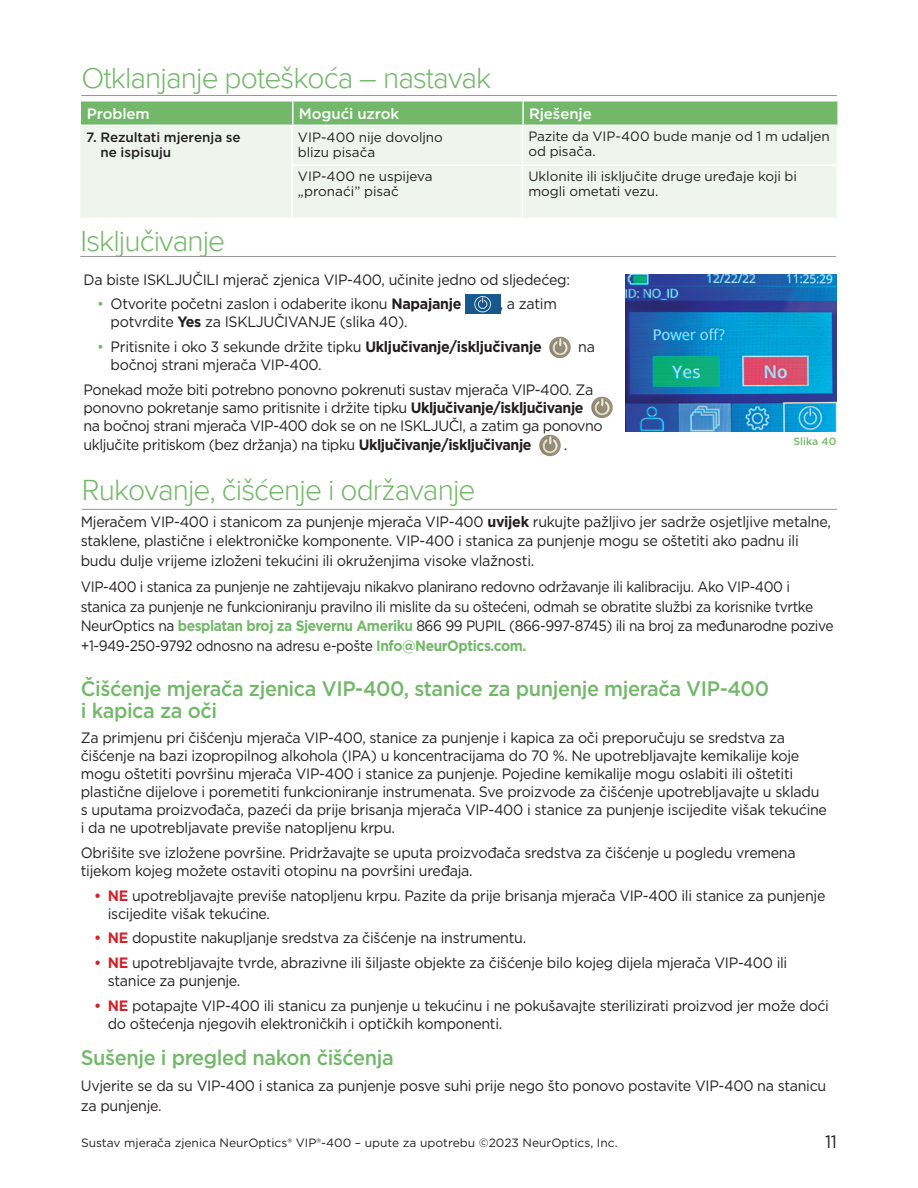
<style>
.page{position:relative;width:918px;height:1188px;background:#fff}
.page>*{position:absolute;margin:0;border:0;box-sizing:border-box;transform-origin:0 0}
.t1{font:300 30px "Proxima Nova";letter-spacing:-.03em;color:#73b86a}
.t2{font:500 21px/22.5px "Gotham";letter-spacing:-.02em;color:#73b86a;scale:.95 1}
.t3{font:18px "Gotham";color:#231f20;scale:.95 1}
.t4{font:15px/18px "Gotham";letter-spacing:-.02em;color:#231f20;scale:.95 1}
.t5{font:15px/19.5px "Gotham";letter-spacing:-.02em;color:#231f20;scale:.92 1}
.Bodycopy{font:500 15px "Gotham";letter-spacing:-.005em;color:#fff}
.Bodycopy-2{font:13.5px/15px "Gotham";letter-spacing:-.005em;color:#231f20}
.Bodycopy-3{font:500 13.5px/15px "Gotham";letter-spacing:-.005em;color:#231f20}
.t6{font:12px "Gotham";color:#231f20}
.t7{font:500 10.5px "Gotham";color:#73b86a}
.s1{color:#73b86a}
.s2{font-weight:700}
.s3{font-weight:700;color:#73b86a}
.s4{font-weight:700;color:#d1232a}
</style>
<div class="page">
<hr style="left:82px;top:509px;width:755px;height:1px;background:#939598">
<hr style="left:80px;top:256px;width:756px;height:1px;background:#939598">
<hr style="left:81px;top:95px;width:756px;height:1px;background:#939598">
<img style="left:626px;top:274px;width:210px;height:157px">
<img style="left:465px;top:294px;width:35px;height:20px">
<img style="left:549px;top:336px;width:22px;height:23px">
<img style="left:591px;top:396px;width:22px;height:23px">
<img style="left:539px;top:434px;width:22px;height:23px">
<div style="left:80px;top:125px;width:757px;height:93px;background:#eff5ec"></div>
<hr style="left:291px;top:125px;width:2px;height:40px;background:#fff">
<hr style="left:522px;top:125px;width:1px;height:40px;background:#fff">
<hr style="left:291px;top:165px;width:231px;height:1px;background:#fff">
<hr style="left:291px;top:166px;width:2px;height:52px;background:#fff">
<hr style="left:522px;top:165px;width:315px;height:1px;background:#fff">
<hr style="left:522px;top:166px;width:1px;height:52px;background:#fff">
<div style="left:81px;top:102px;width:756px;height:23px;background:#73b86a"></div>
<hr style="left:292px;top:102px;width:2px;height:23px;background:#fff">
<hr style="left:522px;top:102px;width:2px;height:23px;background:#fff">
<hr style="left:81px;top:125px;width:212px;height:1px;background:#fff">
<hr style="left:293px;top:125px;width:230px;height:1px;background:#fff">
<hr style="left:523px;top:125px;width:314px;height:1px;background:#fff">
<p class="t1" style="left:81px;top:61px;width:412px">Otklanjanje poteškoća – nastavak</p>
<p class="Bodycopy" style="left:87px;top:104px;width:65px">Problem</p>
<p class="Bodycopy" style="left:299px;top:104px;width:102px">Mogući uzrok</p>
<p class="Bodycopy" style="left:529px;top:104px;width:64px">Rješenje</p>
<p class="Bodycopy-3" style="left:100px;top:130px;width:142px;text-indent:-14px">7. Rezultati mjerenja se ne ispisuju</p>
<p class="Bodycopy-2" style="left:298px;top:130px;width:147px">VIP-400 nije dovoljno blizu pisača</p>
<p class="Bodycopy-2" style="left:528px;top:128px;width:303px">Pazite da VIP-400 bude manje od 1 m udaljen od pisača.</p>
<p class="Bodycopy-2" style="left:298px;top:169px;width:136px">VIP-400 ne uspijeva „pronaći” pisač</p>
<p class="Bodycopy-2" style="left:528px;top:169px;width:270px">Uklonite ili isključite druge uređaje koji bi mogli ometati vezu.</p>
<p class="t1" style="left:81px;top:224px;width:146px">Isključivanje</p>
<p class="t4" style="left:84px;top:270px;width:514px">Da biste ISKLJUČILI mjerač zjenica VIP-400, učinite jedno od sljedećeg:</p>
<p class="t4" style="left:97px;top:295px;width:385px"><span class="s1">•</span> Otvorite početni zaslon i odaberite ikonu <span class="s2">Napajanje</span></p>
<p class="t4" style="left:500px;top:295px;width:62px">, a zatim</p>
<p class="t4" style="left:111px;top:313px;width:314px">potvrdite <span class="s2">Yes</span> za ISKLJUČIVANJE (slika 40).</p>
<p class="t4" style="left:97px;top:338px;width:470px"><span class="s1">•</span> Pritisnite i oko 3 sekunde držite tipku <span class="s2">Uključivanje/isključivanje</span></p>
<p class="t4" style="left:578px;top:338px;width:19px">na</p>
<p class="t4" style="left:111px;top:356px;width:224px">bočnoj strani mjerača VIP-400.</p>
<p class="t4" style="left:84px;top:380px;width:548px">Ponekad može biti potrebno ponovno pokrenuti sustav mjerača VIP-400. Za ponovno pokretanje samo pritisnite i držite tipku <span class="s2">Uključivanje/isključivanje </span>na bočnoj strani mjerača VIP-400 dok se on ne ISKLJUČI, a zatim ga ponovno</p>
<p class="t4" style="left:84px;top:436px;width:473px">uključite pritiskom (bez držanja) na tipku <span class="s2">Uključivanje/isključivanje</span></p>
<p class="t4" style="left:564px;top:436px;width:5px">.</p>
<p class="t7" style="left:793px;top:434px;width:44px">Slika 40</p>
<p class="t1" style="left:82px;top:472px;width:395px">Rukovanje, čišćenje i održavanje</p>
<p class="t4" style="left:81px;top:512px;width:791px;line-height:19.5px">Mjeračem VIP-400 i stanicom za punjenje mjerača VIP-400 <span class="s2">uvijek</span> rukujte pažljivo jer sadrže osjetljive metalne, staklene, plastične i elektroničke komponente. VIP-400 i stanica za punjenje mogu se oštetiti ako padnu ili budu dulje vrijeme izloženi tekućini ili okruženjima visoke vlažnosti.</p>
<p class="t5" style="left:81px;top:577px;width:820px">VIP-400 i stanica za punjenje ne zahtijevaju nikakvo planirano redovno održavanje ili kalibraciju. Ako VIP-400 i stanica za punjenje ne funkcioniranju pravilno ili mislite da su oštećeni, odmah se obratite službi za korisnike tvrtke NeurOptics na <span class="s3">besplatan broj za Sjevernu Ameriku</span> 866 99 PUPIL (866-997-8745) ili na broj za međunarodne pozive +1-949-250-9792 odnosno na adresu e-pošte <span class="s3">Info@NeurOptics.com.</span></p>
<p class="t2" style="left:81px;top:677px;width:726px">Čišćenje mjerača zjenica VIP-400, stanice za punjenje mjerača VIP-400 i kapica za oči</p>
<p class="t4" style="left:81px;top:729px;width:787px">Za primjenu pri čišćenju mjerača VIP-400, stanice za punjenje i kapica za oči preporučuju se sredstva za čišćenje na bazi izopropilnog alkohola (IPA) u koncentracijama do 70 %. Ne upotrebljavajte kemikalije koje mogu oštetiti površinu mjerača VIP-400 i stanice za punjenje. Pojedine kemikalije mogu oslabiti ili oštetiti plastične dijelove i poremetiti funkcioniranje instrumenata. Sve proizvode za čišćenje upotrebljavajte u skladu s uputama proizvođača, pazeći da prije brisanja mjerača VIP-400 i stanice za punjenje iscijedite višak tekućine i da ne upotrebljavate previše natopljenu krpu.</p>
<p class="t4" style="left:81px;top:843px;width:754px">Obrišite sve izložene površine. Pridržavajte se uputa proizvođača sredstva za čišćenje u pogledu vremena tijekom kojeg možete ostaviti otopinu na površini uređaja.</p>
<p class="t4" style="left:108px;top:886px;width:757px;text-indent:-14px"><span class="s4">• NE</span> upotrebljavajte previše natopljenu krpu. Pazite da prije brisanja mjerača VIP-400 ili stanice za punjenje iscijedite višak tekućine.</p>
<p class="t4" style="left:94px;top:929px;width:456px"><span class="s4">• NE</span> dopustite nakupljanje sredstva za čišćenje na instrumentu.</p>
<p class="t4" style="left:108px;top:954px;width:717px;text-indent:-14px"><span class="s4">• NE</span> upotrebljavajte tvrde, abrazivne ili šiljaste objekte za čišćenje bilo kojeg dijela mjerača VIP-400 ili stanice za punjenje.</p>
<p class="t4" style="left:108px;top:996px;width:761px;text-indent:-14px"><span class="s4">• NE</span> potapajte VIP-400 ili stanicu za punjenje u tekućinu i ne pokušavajte sterilizirati proizvod jer može doći do oštećenja njegovih elektroničkih i optičkih komponenti.</p>
<p class="t2" style="left:81px;top:1046px;width:331px">Sušenje i pregled nakon čišćenja</p>
<p class="t4" style="left:81px;top:1076px;width:786px;line-height:19.5px">Uvjerite se da su VIP-400 i stanica za punjenje posve suhi prije nego što ponovo postavite VIP-400 na stanicu za punjenje.</p>
<p class="t6" style="left:81px;top:1135px;width:538px">Sustav mjerača zjenica NeurOptics® VIP®-400 – upute za upotrebu ©2023 NeurOptics, Inc.</p>
<p class="t3" style="left:825px;top:1130px;width:14px">11</p>
</div>
